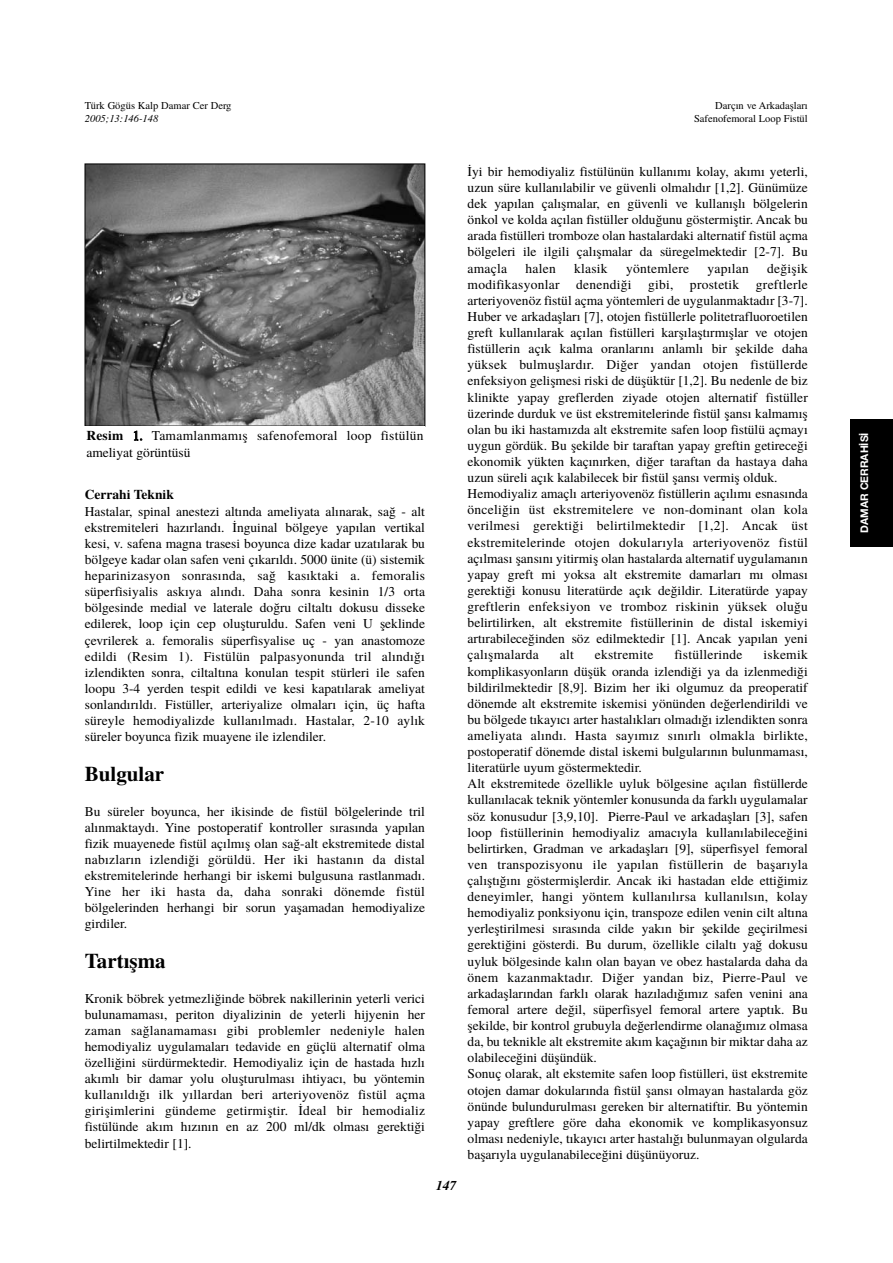
<style>
.page{position:relative;width:893px;height:1263px;background:#fff}
.page>*{position:absolute;margin:0;border:0;box-sizing:border-box;transform-origin:0 0}
.t1{font:21px "Times X Bold";color:#000}
.t2{font:13.5px/16px "Times X Roman";color:#000;text-align:justify}
.t3{font:13.5px/16.2px "Times X Roman";letter-spacing:.02em;color:#000}
.t4{font:13.5px "Times X Bold";color:#000}
.t5{font:italic 13.5px "Times X Bold";color:#000}
.t6{font:10.5px/12.6px "Times X Roman";color:#000;text-align:right}
.t7{font:italic 10.5px "Times X Roman";color:#000}
.t8{font:700 10.5px "Helvetica Neue";color:#fff}
.s1{font-family:"Times X Bold"}
</style>
<div class="page">
<div style="left:850px;top:419px;width:43px;height:127px;background:#000"></div>
<img style="left:87px;top:166px;width:336px;height:258px">
<div style="left:85px;top:164px;width:340px;height:262px;border:1px solid #000"></div>
<p class="t6" style="left:85px;top:101px;width:148px">Türk Gögüs Kalp Damar Cer Derg</p>
<p class="t7" style="left:85px;top:115px;width:75px">2005;13:146-148</p>
<p class="t6" style="left:694px;top:101px;width:115px">Darç›n ve Arkadafllar›<br>Safenofemoral Loop Fistül</p>
<p class="t3" style="left:86px;top:429px;width:339px"><span class="s1">Resim</span> 1. Tamamlanmam›fl safenofemoral loop fistülün ameliyat görüntüsü</p>
<p class="t4" style="left:85px;top:490px;width:91px">Cerrahi Teknik</p>
<p class="t2" style="left:85px;top:504px;width:342px">Hastalar, spinal anestezi alt›nda ameliyata al›narak, sa¤ - alt ekstremiteleri haz›rland›. ‹nguinal bölgeye yap›lan vertikal kesi, v. safena magna trasesi boyunca dize kadar uzat›larak bu bölgeye kadar olan safen veni ç›kar›ld›. 5000 ünite (ü) sistemik heparinizasyon sonras›nda, sa¤ kas›ktaki a. femoralis süperfisiyalis ask›ya al›nd›. Daha sonra kesinin 1/3 orta bölgesinde medial ve laterale do¤ru ciltalt› dokusu disseke edilerek, loop için cep oluflturuldu. Safen veni U fleklinde çevrilerek a. femoralis süperfisyalise uç - yan anastomoze edildi (Resim 1). Fistülün palpasyonunda tril al›nd›¤› izlendikten sonra, ciltalt›na konulan tespit stürleri ile safen loopu 3-4 yerden tespit edildi ve kesi kapat›larak ameliyat sonland›r›ld›. Fistüller, arteriyalize olmalar› için, üç hafta süreyle hemodiyalizde kullan›lmad›. Hastalar, 2-10 ayl›k süreler boyunca fizik muayene ile izlendiler.</p>
<h1 class="t1" style="left:85px;top:767px;width:81px">Bulgular</h1>
<p class="t2" style="left:85px;top:804px;width:342px">Bu süreler boyunca, her ikisinde de fistül bölgelerinde tril al›nmaktayd›. Yine postoperatif kontroller s›ras›nda yap›lan fizik muayenede fistül aç›lm›fl olan sa¤-alt ekstremitede distal nab›zlar›n izlendi¤i görüldü. Her iki hastan›n da distal ekstremitelerinde herhangi bir iskemi bulgusuna rastlanmad›.<br>Yine her iki hasta da, daha sonraki dönemde fistül bölgelerinden herhangi bir sorun yaflamadan hemodiyalize girdiler.</p>
<h1 class="t1" style="left:85px;top:954px;width:82px">Tart›flma</h1>
<p class="t2" style="left:85px;top:991px;width:342px">Kronik böbrek yetmezli¤inde böbrek nakillerinin yeterli verici bulunamamas›, periton diyalizinin de yeterli hijyenin her zaman sa¤lanamamas› gibi problemler nedeniyle halen hemodiyaliz uygulamalar› tedavide en güçlü alternatif olma özelli¤ini sürdürmektedir. Hemodiyaliz için de hastada h›zl› ak›ml› bir damar yolu oluflturulmas› ihtiyac›, bu yöntemin kullan›ld›¤› ilk y›llardan beri arteriyovenöz fistül açma giriflimlerini gündeme getirmifltir. ‹deal bir hemodializ fistülünde ak›m h›z›n›n en az 200 ml/dk olmas› gerekti¤i belirtilmektedir [1].</p>
<p class="t5" style="left:436px;top:1180px;width:22px">147</p>
<p class="t2" style="left:468px;top:165px;width:342px">‹yi bir hemodiyaliz fistülünün kullan›m› kolay, ak›m› yeterli, uzun süre kullan›labilir ve güvenli olmal›d›r [1,2]. Günümüze dek yap›lan çal›flmalar, en güvenli ve kullan›fll› bölgelerin önkol ve kolda aç›lan fistüller oldu¤unu göstermifltir. Ancak bu arada fistülleri tromboze olan hastalardaki alternatif fistül açma bölgeleri ile ilgili çal›flmalar da süregelmektedir [2-7]. Bu amaçla</p>
<p class="t2" style="left:468px;top:261px;width:342px;text-align:left;text-indent:300px">de¤iflik modifikasyonlar denendi¤i gibi, prostetik greftlerle arteriyovenöz fistül açma yöntemleri de uygulanmaktad›r [3-7].<br>Huber ve arkadafllar› [7], otojen fistüllerle politetrafluoroetilen greft kullan›larak aç›lan fistülleri karfl›laflt›rm›fllar ve otojen fistüllerin aç›k kalma oranlar›n› anlaml› bir flekilde daha yüksek bulmufllard›r. Di¤er yandan otojen fistüllerde enfeksiyon geliflmesi riski de düflüktür [1,2]. Bu nedenle de biz klinikte yapay greflerden ziyade otojen alternatif fistüller üzerinde durduk ve üst ekstremitelerinde fistül flans› kalmam›fl olan bu iki hastam›zda alt ekstremite safen loop fistülü açmay› uygun gördük. Bu flekilde bir taraftan yapay greftin getirece¤i ekonomik yükten kaç›n›rken, di¤er taraftan da hastaya daha uzun süreli aç›k kalabilecek bir fistül flans› vermifl olduk.<br>Hemodiyaliz amaçl› arteriyovenöz fistüllerin aç›l›m› esnas›nda önceli¤in üst ekstremitelere ve non-dominant olan kola verilmesi gerekti¤i belirtilmektedir [1,2]. Ancak üst ekstremitelerinde otojen dokular›yla arteriyovenöz fistül aç›lmas› flans›n› yitirmifl olan hastalarda alternatif uygulaman›n yapay greft mi yoksa alt ekstremite damarlar› m› olmas› gerekti¤i konusu literatürde aç›k de¤ildir. Literatürde yapay greftlerin enfeksiyon ve tromboz riskinin yüksek olu¤u belirtilirken, alt ekstremite fistüllerinin de distal iskemiyi art›rabilece¤inden söz edilmektedir [1]. Ancak yap›lan yeni çal›flmalarda</p>
<p class="t2" style="left:525px;top:261px;width:32px">halen</p>
<p class="t2" style="left:574px;top:261px;width:35px">klasik</p>
<p class="t3" style="left:626px;top:261px;width:65px">yöntemlere</p>
<p class="t2" style="left:707px;top:261px;width:43px">yap›lan</p>
<p class="t2" style="left:468px;top:648px;width:342px;text-align:left;text-indent:296px">iskemik komplikasyonlar›n düflük oranda izlendi¤i ya da izlenmedi¤i bildirilmektedir [8,9]. Bizim her iki olgumuz da preoperatif dönemde alt ekstremite iskemisi yönünden de¤erlendirildi ve bu bölgede t›kay›c› arter hastal›klar› olmad›¤› izlendikten sonra ameliyata al›nd›. Hasta say›m›z s›n›rl› olmakla birlikte, postoperatif dönemde distal iskemi bulgular›n›n bulunmamas›, literatürle uyum göstermektedir.<br>Alt ekstremitede özellikle uyluk bölgesine aç›lan fistüllerde kullan›lacak teknik yöntemler konusunda da farkl› uygulamalar söz konusudur [3,9,10]. Pierre-Paul ve arkadafllar› [3], safen loop fistüllerinin hemodiyaliz amac›yla kullan›labilece¤ini belirtirken, Gradman ve arkadafllar› [9], süperfisyel femoral ven transpozisyonu ile yap›lan fistüllerin de baflar›yla çal›flt›¤›n› göstermifllerdir. Ancak iki hastadan elde etti¤imiz deneyimler, hangi yöntem kullan›l›rsa kullan›ls›n, kolay hemodiyaliz ponksiyonu için, transpoze edilen venin cilt alt›na yerlefltirilmesi s›ras›nda cilde yak›n bir flekilde geçirilmesi gerekti¤ini gösterdi. Bu durum, özellikle cilalt› ya¤ dokusu uyluk bölgesinde kal›n olan bayan ve obez hastalarda daha da önem kazanmaktad›r. Di¤er yandan biz, Pierre-Paul ve arkadafllar›ndan farkl› olarak haz›lad›¤›m›z safen venini ana femoral artere de¤il, süperfisyel femoral artere yapt›k. Bu flekilde, bir kontrol grubuyla de¤erlendirme olana¤›m›z olmasa da, bu teknikle alt ekstremite ak›m kaça¤›n›n bir miktar daha az olabilece¤ini düflündük.<br>Sonuç olarak, alt ekstemite safen loop fistülleri, üst ekstremite otojen damar dokular›nda fistül flans› olmayan hastalarda göz önünde bulundurulmas› gereken bir alternatiftir. Bu yöntemin yapay greftlere göre daha ekonomik ve komplikasyonsuz olmas› nedeniyle, t›kay›c› arter hastal›¤› bulunmayan olgularda baflar›yla uygulanabilece¤ini düflünüyoruz.</p>
<p class="t2" style="left:560px;top:648px;width:16px">alt</p>
<p class="t3" style="left:595px;top:648px;width:60px">ekstremite</p>
<p class="t3" style="left:674px;top:648px;width:70px">fistüllerinde</p>
<p class="t8" style="left:861px;top:533px;width:102px;rotate:-90deg">DAMAR CERRAH‹S‹</p>
</div>
